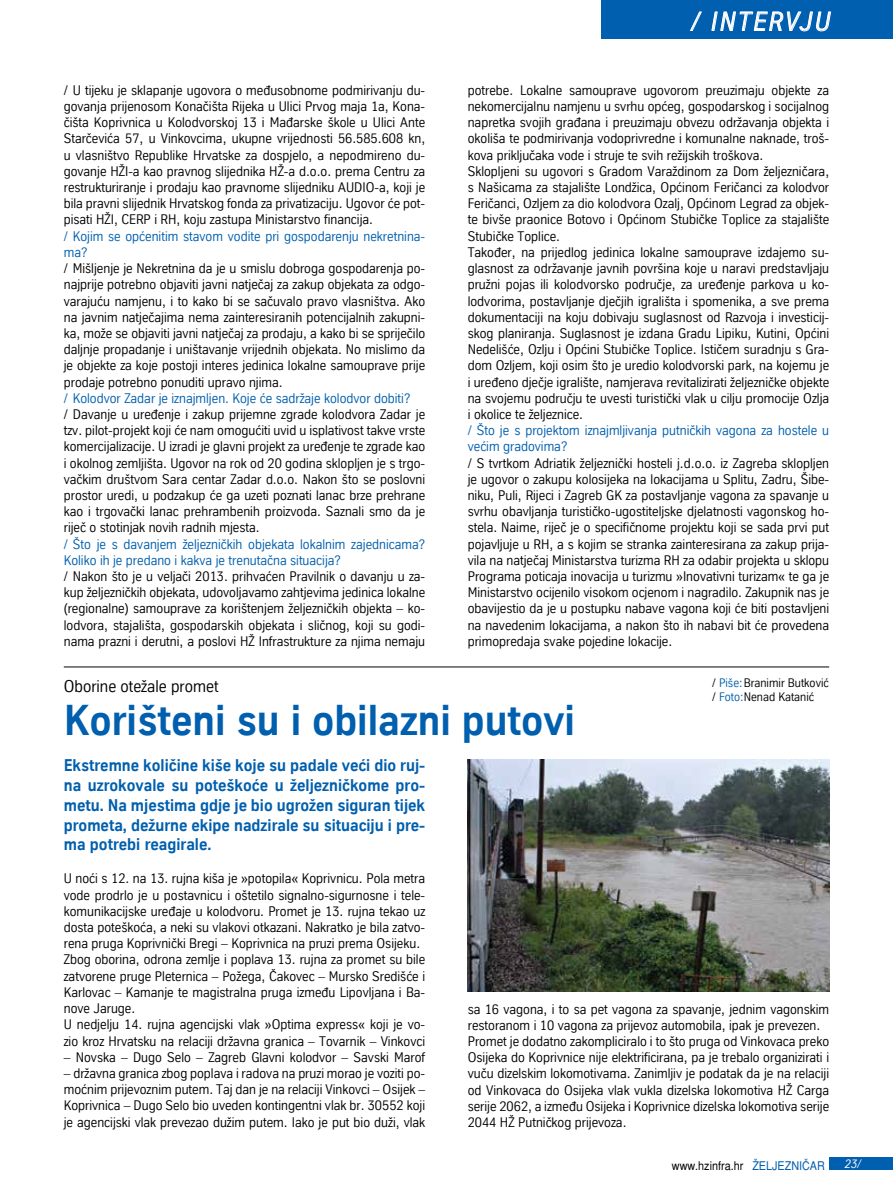
<style>
.page{position:relative;width:893px;height:1191px;background:#fff}
.page>*{position:absolute;margin:0;border:0;box-sizing:border-box;transform-origin:0 0}
.t1{font:700 42px "TK Type";color:#005fae}
.t2{font:italic 25.5px "TK Type";letter-spacing:.095em;color:#fff}
.t3{font:700 16.5px/19.8px "TK Type";color:#005fae;text-align:justify}
.t4{font:16.5px "TK Type";color:#000}
.t5{font:13.5px/16.2px "TK Type";color:#000;text-align:justify}
.t6{font:13.5px/16.2px "TK Type";color:#005fae}
.t7{font:12px/14.4px "TK Type";color:#000}
.t8{font:12px "Helvetica";color:#000;scale:.9 1}
.t9{font:italic 12px "TK Type";color:#fff}
.s1{color:#005fae}
</style>
<div class="page">
<div style="left:829px;top:1157px;width:64px;height:12px;background:#005fae"></div>
<div style="left:602px;top:0;width:291px;height:38px;background:#005fae"></div>
<svg style="left:690px;top:11px;width:12px;height:20px"></svg>
<svg style="left:711px;top:11px;width:120px;height:21px"></svg>
<hr style="left:64px;top:666px;width:765px;height:1px;background:#000">
<img style="left:468px;top:759px;width:361px;height:232px">
<p class="t5" style="left:64px;top:82px;width:363px">/ U tijeku je sklapanje ugovora o međusobnome podmirivanju du&shy;govanja prijenosom Konačišta Rijeka u Ulici Prvog maja 1a, Kona&shy;čišta Koprivnica u Kolodvorskoj 13 i Mađarske škole u Ulici Ante Starčevića 57, u Vinkovcima, ukupne vrijednosti 56.585.608 kn, u vlasništvo Republike Hrvatske za dospjelo, a nepodmireno du&shy;govanje HŽI-a kao pravnog slijednika HŽ-a d.o.o. prema Centru za restrukturiranje i prodaju kao pravnome slijedniku AUDIO-a, koji je bila pravni slijednik Hrvatskog fonda za privatizaciju. Ugovor će pot&shy;pisati HŽI, CERP i RH, koju zastupa Ministarstvo financija.</p>
<p class="t6" style="left:64px;top:228px;width:363px">/ Kojim se općenitim stavom vodite pri gospodarenju nekretnina&shy;ma?</p>
<p class="t5" style="left:64px;top:260px;width:363px">/ Mišljenje je Nekretnina da je u smislu dobroga gospodarenja po&shy;najprije potrebno objaviti javni natječaj za zakup objekata za odgo&shy;varajuću namjenu, i to kako bi se sačuvalo pravo vlasništva. Ako na javnim natječajima nema zainteresiranih potencijalnih zakupni&shy;ka, može se objaviti javni natječaj za prodaju, a kako bi se spriječilo daljnje propadanje i uništavanje vrijednih objekata. No mislimo da je objekte za koje postoji interes jedinica lokalne samouprave prije prodaje potrebno ponuditi upravo njima.</p>
<p class="t6" style="left:64px;top:390px;width:348px">/ Kolodvor Zadar je iznajmljen. Koje će sadržaje kolodvor dobiti?</p>
<p class="t5" style="left:64px;top:406px;width:363px">/ Davanje u uređenje i zakup prijemne zgrade kolodvora Zadar je tzv. pilot-projekt koji će nam omogućiti uvid u isplativost takve vrste komercijalizacije. U izradi je glavni projekt za uređenje te zgrade kao i okolnog zemljišta. Ugovor na rok od 20 godina sklopljen je s trgo&shy;vačkim društvom Sara centar Zadar d.o.o. Nakon što se poslovni prostor uredi, u podzakup će ga uzeti poznati lanac brze prehrane kao i trgovački lanac prehrambenih proizvoda. Saznali smo da je riječ o stotinjak novih radnih mjesta.</p>
<p class="t6" style="left:64px;top:536px;width:363px">/ Što je s davanjem željezničkih objekata lokalnim zajednicama?<br>Koliko ih je predano i kakva je trenutačna situacija?</p>
<p class="t5" style="left:64px;top:568px;width:363px">/ Nakon što je u veljači 2013. prihvaćen Pravilnik o davanju u za&shy;kup željezničkih objekata, udovoljavamo zahtjevima jedinica lokalne (regionalne) samouprave za korištenjem željezničkih objekta – ko&shy;lodvora, stajališta, gospodarskih objekata i sličnog, koji su godi&shy;nama prazni i derutni, a poslovi HŽ Infrastrukture za njima nemaju</p>
<h2 class="t2" style="left:690px;top:7px;width:140px">/ INTERVJU</h2>
<p class="t5" style="left:468px;top:82px;width:363px;text-align:left">potrebe. Lokalne samouprave ugovorom preuzimaju objekte za nekomercijalnu namjenu u svrhu općeg, gospodarskog i socijalnog napretka svojih građana i preuzimaju obvezu održavanja objekta i okoliša te podmirivanja vodoprivredne i komunalne naknade, troš&shy;kova priključaka vode i struje te svih režijskih troškova.<br>Sklopljeni su ugovori s Gradom Varaždinom za Dom željezničara, s Našicama za stajalište Londžica, Općinom Feričanci za kolodvor Feričanci, Ozljem za dio kolodvora Ozalj, Općinom Legrad za objek&shy;te bivše praonice Botovo i Općinom Stubičke Toplice za stajalište Stubičke Toplice.<br>Također, na prijedlog jedinica lokalne samouprave izdajemo su&shy;glasnost za održavanje javnih površina koje u naravi predstavljaju pružni pojas ili kolodvorsko područje, za uređenje parkova u ko&shy;lodvorima, postavljanje dječjih igrališta i spomenika, a sve prema dokumentaciji na koju dobivaju suglasnost od Razvoja i investicij&shy;skog planiranja. Suglasnost je izdana Gradu Lipiku, Kutini, Općini Nedelišće, Ozlju i Općini Stubičke Toplice. Ističem suradnju s Gra&shy;dom Ozljem, koji osim što je uredio kolodvorski park, na kojemu je i uređeno dječje igralište, namjerava revitalizirati željezničke objekte na svojemu području te uvesti turistički vlak u cilju promocije Ozlja i okolice te željeznice.</p>
<p class="t6" style="left:468px;top:422px;width:363px">/ Što je s projektom iznajmljivanja putničkih vagona za hostele u većim gradovima?</p>
<p class="t5" style="left:468px;top:455px;width:363px">/ S tvrtkom Adriatik željeznički hosteli j.d.o.o. iz Zagreba sklopljen je ugovor o zakupu kolosijeka na lokacijama u Splitu, Zadru, Šibe&shy;niku, Puli, Rijeci i Zagreb GK za postavljanje vagona za spavanje u svrhu obavljanja turističko-ugostiteljske djelatnosti vagonskog ho&shy;stela. Naime, riječ je o specifičnome projektu koji se sada prvi put pojavljuje u RH, a s kojim se stranka zainteresirana za zakup prija&shy;vila na natječaj Ministarstva turizma RH za odabir projekta u sklopu Programa poticaja inovacija u turizmu »Inovativni turizam« te ga je Ministarstvo ocijenilo visokom ocjenom i nagradilo. Zakupnik nas je obavijestio da je u postupku nabave vagona koji će biti postavljeni na navedenim lokacijama, a nakon što ih nabavi bit će provedena primopredaja svake pojedine lokacije.</p>
<p class="t4" style="left:64px;top:677px;width:156px">Oborine otežale promet</p>
<h1 class="t1" style="left:64px;top:696px;width:513px">Korišteni su i obilazni putovi</h1>
<p class="t3" style="left:64px;top:755px;width:363px">Ekstremne količine kiše koje su padale veći dio ruj&shy;na uzrokovale su poteškoće u željezničkome pro&shy;metu. Na mjestima gdje je bio ugrožen siguran tijek prometa, dežurne ekipe nadzirale su situaciju i pre&shy;ma potrebi reagirale.</p>
<p class="t7" style="left:712px;top:675px;width:118px">/ <span class="s1">Piše:</span>Branimir Butković / <span class="s1">Foto:</span>Nenad Katanić</p>
<p class="t5" style="left:64px;top:870px;width:363px;text-align:left">U noći s 12. na 13. rujna kiša je »potopila« Koprivnicu. Pola metra vode prodrlo je u postavnicu i oštetilo signalno-sigurnosne i tele&shy;komunikacijske uređaje u kolodvoru. Promet je 13. rujna tekao uz dosta poteškoća, a neki su vlakovi otkazani. Nakratko je bila zatvo&shy;rena pruga Koprivnički Bregi – Koprivnica na pruzi prema Osijeku.<br>Zbog oborina, odrona zemlje i poplava 13. rujna za promet su bile zatvorene pruge Pleternica – Požega, Čakovec – Mursko Središće i Karlovac – Kamanje te magistralna pruga između Lipovljana i Ba&shy;nove Jaruge.<br>U nedjelju 14. rujna agencijski vlak »Optima express« koji je vo&shy;zio kroz Hrvatsku na relaciji državna granica – Tovarnik – Vinkovci</p>
<p class="t5" style="left:64px;top:1049px;width:363px">– Novska – Dugo Selo – Zagreb Glavni kolodvor – Savski Marof</p>
<p class="t5" style="left:64px;top:1065px;width:363px">– državna granica zbog poplava i radova na pruzi morao je voziti po&shy;moćnim prijevoznim putem. Taj dan je na relaciji Vinkovci – Osijek – Koprivnica – Dugo Selo bio uveden kontingentni vlak br. 30552 koji je agencijski vlak prevezao dužim putem. Iako je put bio duži, vlak</p>
<p class="t5" style="left:468px;top:1000px;width:363px;text-align:left">sa 16 vagona, i to sa pet vagona za spavanje, jednim vagonskim restoranom i 10 vagona za prijevoz automobila, ipak je prevezen.<br>Promet je dodatno zakompliciralo i to što pruga od Vinkovaca preko Osijeka do Koprivnice nije elektrificirana, pa je trebalo organizirati i vuču dizelskim lokomotivama. Zanimljiv je podatak da je na relaciji od Vinkovaca do Osijeka vlak vukla dizelska lokomotiva HŽ Carga serije 2062, a između Osijeka i Koprivnice dizelska lokomotiva serije 2044 HŽ Putničkog prijevoza.</p>
<p class="t8" style="left:672px;top:1158px;width:172px">www.hzinfra.hr <span class="s1">ÆELJEZNI»AR</span></p>
<p class="t9" style="left:844px;top:1156px;width:18px">23/</p>
</div>
